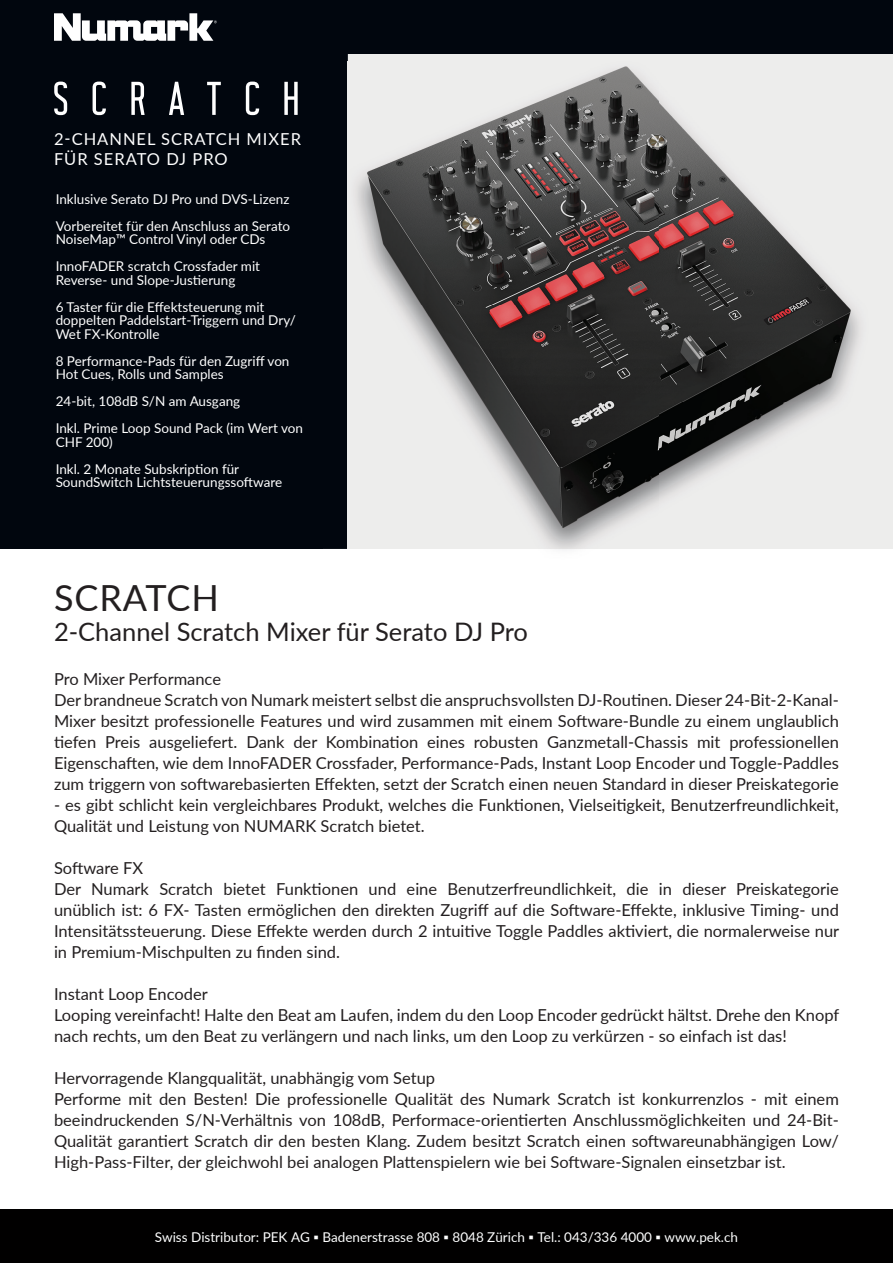
<style>
.page{position:relative;width:893px;height:1263px;background:#fff}
.page>*{position:absolute;margin:0;border:0;box-sizing:border-box;transform-origin:0 0}
.t1{font:36px "Lato";letter-spacing:.025em;color:#231f20}
.t2{font:25.5px "Lato";color:#231f20}
.t3{font:16.5px/21px "Lato";color:#231f20}
.t4{font:16.5px/19.8px "Lato";letter-spacing:.06em;color:#fff}
.t5{font:13.5px/27px "Lato";color:#fff}
</style>
<div class="page">
<div style="left:0;top:0;width:893px;height:54px;background:#01060e"></div>
<div style="left:0;top:1209px;width:893px;height:54px;background:#010000"></div>
<img style="left:189px;top:13px;width:24px;height:28px">
<img style="left:54px;top:13px;width:27px;height:28px">
<img style="left:82px;top:20px;width:106px;height:21px">
<div style="left:0;top:54px;width:348px;height:495px;background:#01060e"></div>
<svg style="left:284px;top:82px;width:14px;height:33px"></svg>
<svg style="left:246px;top:82px;width:13px;height:33px"></svg>
<svg style="left:207px;top:82px;width:14px;height:33px"></svg>
<svg style="left:169px;top:82px;width:15px;height:33px"></svg>
<svg style="left:131px;top:82px;width:14px;height:33px"></svg>
<svg style="left:93px;top:82px;width:13px;height:33px"></svg>
<svg style="left:54px;top:82px;width:13px;height:33px"></svg>
<img style="left:324px;top:54px;width:24px;height:495px">
<img style="left:348px;top:62px;width:520px;height:340px">
<img style="left:348px;top:305px;width:312px;height:244px">
<img style="left:660px;top:402px;width:208px;height:147px">
<p class="t4" style="left:54px;top:129px;width:248px">2-CHANNEL SCRATCH MIXER<br>FÜR SERATO DJ PRO</p>
<p class="t5" style="left:56px;top:185px;width:236px">Inklusive Serato DJ Pro und DVS-Lizenz<br>Vorbereitet für den Anschluss an Serato</p>
<p class="t5" style="left:56px;top:225px;width:211px">NoiseMap™ Control Vinyl oder CDs<br>InnoFADER scratch Crossfader mit</p>
<p class="t5" style="left:56px;top:266px;width:210px">Reverse- und Slope-Justierung<br>6 Taster für die Effektsteuerung mit</p>
<p class="t5" style="left:56px;top:313px;width:242px;line-height:13.5px">doppelten Paddelstart-Triggern und Dry/<br>Wet FX-Kontrolle</p>
<p class="t5" style="left:56px;top:353px;width:235px;line-height:13.5px">8 Performance-Pads für den Zugriff von<br>Hot Cues, Rolls und Samples</p>
<p class="t5" style="left:56px;top:387px;width:249px">24-bit, 108dB S/N am Ausgang<br>Inkl. Prime Loop Sound Pack (im Wert von</p>
<p class="t5" style="left:56px;top:428px;width:185px">CHF 200)<br>Inkl. 2 Monate Subskription für</p>
<p class="t5" style="left:56px;top:468px;width:228px">SoundSwitch Lichtsteuerungssoftware</p>
<h1 class="t1" style="left:54px;top:572px;width:166px">SCRATCH</h1>
<h2 class="t2" style="left:54px;top:614px;width:476px">2-Channel Scratch Mixer für Serato DJ Pro</h2>
<p class="t3" style="left:54px;top:668px;width:786px">Pro Mixer Performance<br>Der brandneue Scratch von Numark meistert selbst die anspruchsvollsten DJ-Routinen. Dieser 24-Bit-2-Kanal-Mixer besitzt professionelle Features und wird zusammen mit einem Software-Bundle zu einem unglaublich tiefen Preis ausgeliefert. Dank der Kombination eines robusten Ganzmetall-Chassis mit professionellen Eigenschaften, wie dem InnoFADER Crossfader, Performance-Pads, Instant Loop Encoder und Toggle-Paddles zum triggern von softwarebasierten Effekten, setzt der Scratch einen neuen Standard in dieser Preiskategorie</p>
<p class="t3" style="left:54px;top:794px;width:786px">- es gibt schlicht kein vergleichbares Produkt, welches die Funktionen, Vielseitigkeit, Benutzerfreundlichkeit,<br>Qualität und Leistung von NUMARK Scratch bietet.</p>
<p class="t3" style="left:54px;top:857px;width:787px">Software FX<br>Der Numark Scratch bietet Funktionen und eine Benutzerfreundlichkeit, die in dieser Preiskategorie unüblich ist: 6 FX- Tasten ermöglichen den direkten Zugriff auf die Software-Effekte, inklusive Timing- und Intensitätssteuerung. Diese Effekte werden durch 2 intuitive Toggle Paddles aktiviert, die normalerweise nur in Premium-Mischpulten zu finden sind.</p>
<p class="t3" style="left:54px;top:983px;width:787px">Instant Loop Encoder<br>Looping vereinfacht! Halte den Beat am Laufen, indem du den Loop Encoder gedrückt hältst. Drehe den Knopf nach rechts, um den Beat zu verlängern und nach links, um den Loop zu verkürzen - so einfach ist das!</p>
<p class="t3" style="left:54px;top:1067px;width:786px">Hervorragende Klangqualität, unabhängig vom Setup<br>Performe mit den Besten! Die professionelle Qualität des Numark Scratch ist konkurrenzlos - mit einem beeindruckenden S/N-Verhältnis von 108dB, Performace-orientierten Anschlussmöglichkeiten und 24-Bit-Qualität garantiert Scratch dir den besten Klang. Zudem besitzt Scratch einen softwareunabhängigen Low/ High-Pass-Filter, der gleichwohl bei analogen Plattenspielern wie bei Software-Signalen einsetzbar ist.</p>
<p class="t5" style="left:155px;top:1223px;width:585px">Swiss Distributor: PEK AG ▪ Badenerstrasse 808 ▪ 8048 Zürich ▪ Tel.: 043/336 4000 ▪ www.pek.ch</p>
</div>
